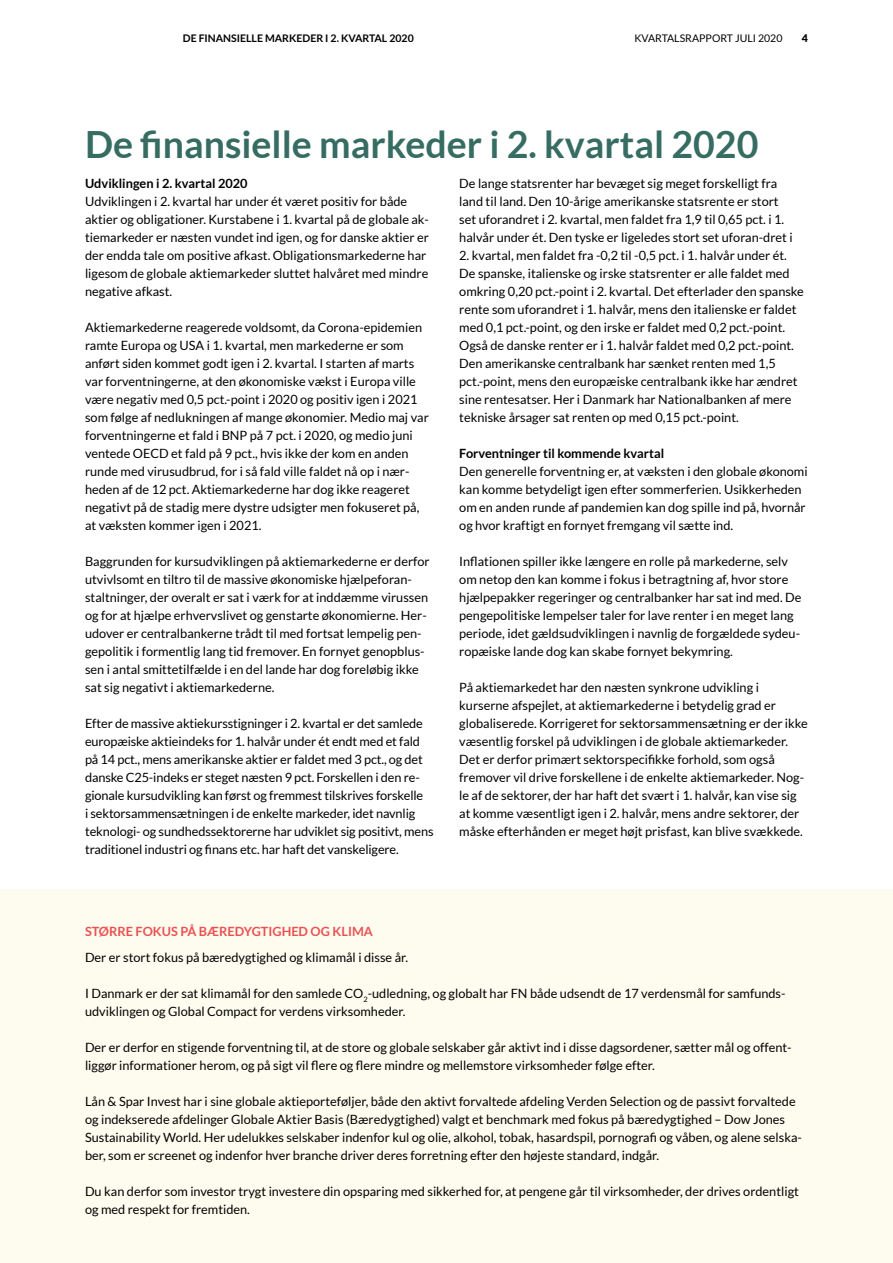
<style>
.page{position:relative;width:893px;height:1263px;background:#fff}
.page>*{position:absolute;margin:0;border:0;box-sizing:border-box;transform-origin:0 0}
.t1{font:700 37.5px "Lato";color:#366c62}
.t2{font:12.75px/18px "Lato";color:#000}
.t3{font:700 12.75px "Lato";color:#000}
.t4{font:700 12.75px "Lato";color:#ea5153}
.t5{font:700 10.5px "Lato";color:#000}
.t6{font:10.5px "Lato";color:#000}
.s1{font-weight:900}
</style>
<div class="page">
<div style="left:0;top:890px;width:893px;height:373px;background:#fefcee"></div>
<p class="t5" style="left:183px;top:33px;width:232px">De finansielle markeder i 2. kvartal 2020</p>
<p class="t5" style="left:577px;top:33px;width:232px">De finansielle marked er i 2. kvartal 2020<span class="s1">4</span></p>
<p class="t6" style="left:111px;top:33px;width:149px">KVARTALSRAPPORT JULI 2020</p>
<p class="t6" style="left:634px;top:33px;width:149px">KVARTALSRAPPORT JULI 2020</p>
<h1 class="t1" style="left:85px;top:123px;width:675px">De finansielle markeder i 2. kvartal 2020</h1>
<p class="t3" style="left:85px;top:176px;width:164px">Udviklingen i 2. kvartal 2020</p>
<p class="t2" style="left:85px;top:192px;width:345px">Udviklingen i 2. kvartal har under ét været positiv for både aktier og obligationer. Kurstabene i 1. kvartal på de globale ak&shy;tiemarkeder er næsten vundet ind igen, og for danske aktier er der endda tale om positive afkast. Obligationsmarkederne har ligesom de globale aktiemarkeder sluttet halvåret med mindre negative afkast.</p>
<p class="t2" style="left:85px;top:318px;width:345px">Aktiemarkederne reagerede voldsomt, da Corona-epidemien ramte Europa og USA i 1. kvartal, men markederne er som anført siden kommet godt igen i 2. kvartal. I starten af marts var forventningerne, at den økonomiske vækst i Europa ville være negativ med 0,5 pct.-point i 2020 og positiv igen i 2021 som følge af nedlukningen af mange økonomier. Medio maj var forventningerne et fald i BNP på 7 pct. i 2020, og medio juni ventede OECD et fald på 9 pct., hvis ikke der kom en anden runde med virusudbrud, for i så fald ville faldet nå op i nær&shy;heden af de 12 pct. Aktiemarkederne har dog ikke reageret negativt på de stadig mere dystre udsigter men fokuseret på, at væksten kommer igen i 2021.</p>
<p class="t2" style="left:85px;top:552px;width:346px">Baggrunden for kursudviklingen på aktiemarkederne er derfor utvivlsomt en tiltro til de massive økonomiske hjælpeforan&shy;staltninger, der overalt er sat i værk for at inddæmme virussen og for at hjælpe erhvervslivet og genstarte økonomierne. Her&shy;udover er centralbankerne trådt til med fortsat lempelig pen&shy;gepolitik i formentlig lang tid fremover. En fornyet genopblus&shy;sen i antal smittetilfælde i en del lande har dog foreløbig ikke sat sig negativt i aktiemarkederne.</p>
<p class="t2" style="left:85px;top:714px;width:350px">Efter de massive aktiekursstigninger i 2. kvartal er det samlede europæiske aktieindeks for 1. halvår under ét endt med et fald på 14 pct., mens amerikanske aktier er faldet med 3 pct., og det danske C25-indeks er steget næsten 9 pct. Forskellen i den re&shy;gionale kursudvikling kan først og fremmest tilskrives forskelle<br>i sektorsammensætningen i de enkelte markeder, idet navnlig teknologi- og sundhedssektorerne har udviklet sig positivt, mens traditionel industri og finans etc. har haft det vanskeligere.</p>
<p class="t2" style="left:459px;top:174px;width:335px">De lange statsrenter har bevæget sig meget forskelligt fra land til land. Den 10-årige amerikanske statsrente er stort set uforandret i 2. kvartal, men faldet fra 1,9 til 0,65 pct. i 1. halvår under ét. Den tyske er ligeledes stort set uforan-dret i</p>
<p class="t2" style="left:459px;top:246px;width:346px">2. kvartal, men faldet fra -0,2 til -0,5 pct. i 1. halvår under ét.<br>De spanske, italienske og irske statsrenter er alle faldet med omkring 0,20 pct.-point i 2. kvartal. Det efterlader den spanske rente som uforandret i 1. halvår, mens den italienske er faldet med 0,1 pct.-point, og den irske er faldet med 0,2 pct.-point.<br>Også de danske renter er i 1. halvår faldet med 0,2 pct.-point.<br>Den amerikanske centralbank har sænket renten med 1,5 pct.-point, mens den europæiske centralbank ikke har ændret sine rentesatser. Her i Danmark har Nationalbanken af mere tekniske årsager sat renten op med 0,15 pct.-point.</p>
<p class="t3" style="left:459px;top:446px;width:206px">Forventninger til kommende kvartal</p>
<p class="t2" style="left:459px;top:462px;width:350px">Den generelle forventning er, at væksten i den globale økonomi kan komme betydeligt igen efter sommerferien. Usikkerheden om en anden runde af pandemien kan dog spille ind på, hvornår og hvor kraftigt en fornyet fremgang vil sætte ind.</p>
<p class="t2" style="left:459px;top:552px;width:344px">Inflationen spiller ikke længere en rolle på markederne, selv om netop den kan komme i fokus i betragtning af, hvor store hjælpepakker regeringer og centralbanker har sat ind med. De pengepolitiske lempelser taler for lave renter i en meget lang periode, idet gældsudviklingen i navnlig de forgældede sydeu&shy;ropæiske lande dog kan skabe fornyet bekymring.</p>
<p class="t2" style="left:459px;top:678px;width:350px">På aktiemarkedet har den næsten synkrone udvikling i kurserne afspejlet, at aktiemarkederne i betydelig grad er globaliserede. Korrigeret for sektorsammensætning er der ikke væsentlig forskel på udviklingen i de globale aktiemarkeder.<br>Det er derfor primært sektorspecifikke forhold, som også fremover vil drive forskellene i de enkelte aktiemarkeder. Nog&shy;le af de sektorer, der har haft det svært i 1. halvår, kan vise sig at komme væsentligt igen i 2. halvår, mens andre sektorer, der måske efterhånden er meget højt prisfast, kan blive svækkede.</p>
<p class="t4" style="left:85px;top:924px;width:289px">STØRRE FOKUS PÅ BÆREDYGTIGHED OG KLIMA</p>
<p class="t2" style="left:85px;top:948px;width:325px">Der er stort fokus på bæredygtighed og klimamål i disse år.</p>
<p class="t2" style="left:85px;top:984px;width:701px">I Danmark er der sat klimamål for den samlede CO<sub>2</sub>-udledning, og globalt har FN både udsendt de 17 verdensmål for samfunds&shy;udviklingen og Global Compact for verdens virksomheder.</p>
<p class="t2" style="left:85px;top:1038px;width:708px">Der er derfor en stigende forventning til, at de store og globale selskaber går aktivt ind i disse dagsordener, sætter mål og offent&shy;liggør informationer herom, og på sigt vil flere og flere mindre og mellemstore virksomheder følge efter.</p>
<p class="t2" style="left:85px;top:1092px;width:718px">Lån &amp; Spar Invest har i sine globale aktieporteføljer, både den aktivt forvaltede afdeling Verden Selection og de passivt forvaltede og indekserede afdelinger Globale Aktier Basis (Bæredygtighed) valgt et benchmark med fokus på bæredygtighed – Dow Jones Sustainability World. Her udelukkes selskaber indenfor kul og olie, alkohol, tobak, hasardspil, pornografi og våben, og alene selska&shy;ber, som er screenet og indenfor hver branche driver deres forretning efter den højeste standard, indgår.</p>
<p class="t2" style="left:85px;top:1182px;width:715px">Du kan derfor som investor trygt investere din opsparing med sikkerhed for, at pengene går til virksomheder, der drives ordentligt og med respekt for fremtiden.</p>
</div>
